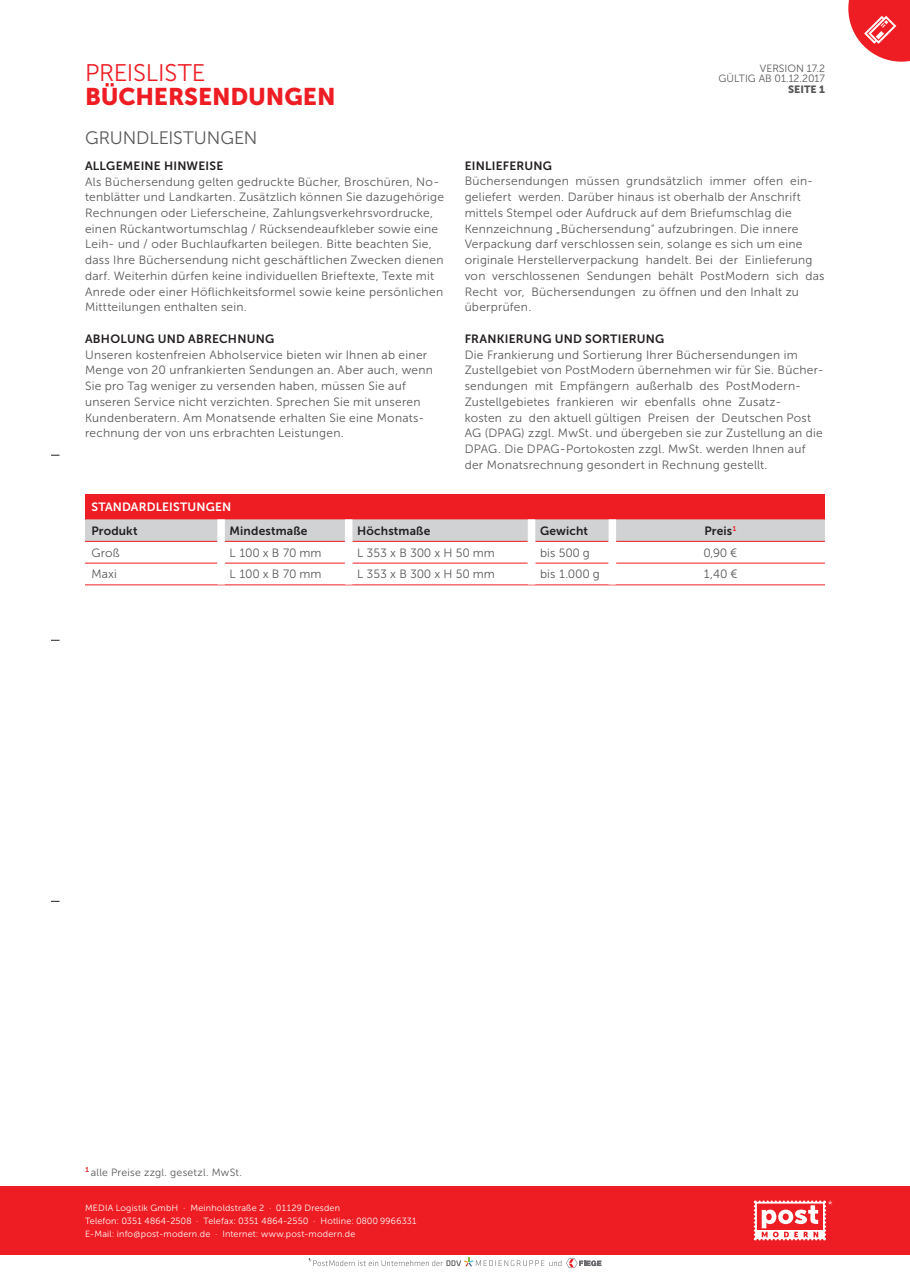
<style>
.page{position:relative;width:910px;height:1280px;background:#fff}
.page>*{position:absolute;margin:0;border:0;box-sizing:border-box;transform-origin:0 0}
.t1{font:24px "Museo Sans 900";letter-spacing:-.005em;color:#ee1d23}
.t2{font:24px "Museo Sans 300";letter-spacing:-.01em;color:#ee1d23}
.t3{font:18px "Museo Sans 300";letter-spacing:-.005em;color:#57585a}
.t4{font:12px/15.8px "Museo Sans 300";letter-spacing:.025em;color:#57585a}
.t5{font:12px "Museo Sans 700";letter-spacing:.02em;color:#231f20}
.t6{font:12px "Museo Sans 700";letter-spacing:.01em;color:#fff}
.t7{font:10.5px/10.5px "Museo Sans 300";letter-spacing:.015em;color:#57585a;text-align:right}
.t8{font:10.5px "Museo Sans 900";color:#57585a}
.t9{font:9px/12.8px "Museo Sans 300";letter-spacing:.025em;color:#fff}
</style>
<div class="page">
<svg style="left:308px;top:1257px;width:293px;height:11px"></svg>
<div style="left:0;top:1186px;width:910px;height:68px;background:#ee1d23"></div>
<svg style="left:754px;top:1200px;width:78px;height:40px"></svg>
<div style="left:85px;top:494px;width:740px;height:25px;background:#ee1d23"></div>
<svg style="left:85px;top:519px;width:740px;height:22px"></svg>
<hr style="left:85px;top:541px;width:132px;height:1px;background:#ee1d23">
<hr style="left:225px;top:541px;width:120px;height:1px;background:#ee1d23">
<hr style="left:352px;top:541px;width:176px;height:1px;background:#ee1d23">
<hr style="left:535px;top:541px;width:74px;height:1px;background:#ee1d23">
<hr style="left:616px;top:541px;width:209px;height:1px;background:#ee1d23">
<hr style="left:85px;top:563px;width:132px;height:1px;background:#ee1d23">
<hr style="left:225px;top:563px;width:120px;height:1px;background:#ee1d23">
<hr style="left:352px;top:563px;width:176px;height:1px;background:#ee1d23">
<hr style="left:535px;top:563px;width:74px;height:1px;background:#ee1d23">
<hr style="left:616px;top:563px;width:209px;height:1px;background:#ee1d23">
<hr style="left:85px;top:584px;width:136px;height:1px;background:#ee1d23">
<hr style="left:221px;top:584px;width:128px;height:1px;background:#ee1d23">
<hr style="left:349px;top:584px;width:182px;height:1px;background:#ee1d23">
<hr style="left:531px;top:584px;width:81px;height:1px;background:#ee1d23">
<hr style="left:612px;top:584px;width:213px;height:1px;background:#ee1d23">
<div style="left:217px;top:519px;width:8px;height:22px;background:#fff"></div>
<div style="left:609px;top:519px;width:7px;height:22px;background:#fff"></div>
<div style="left:345px;top:519px;width:7px;height:22px;background:#fff"></div>
<div style="left:528px;top:519px;width:7px;height:22px;background:#fff"></div>
<svg style="left:848px;top:0;width:62px;height:62px"></svg>
<h1 class="t2" style="left:85px;top:60px;width:122px">PREISLISTE</h1>
<h1 class="t1" style="left:85px;top:83px;width:252px">BÜCHERSENDUNGEN</h1>
<h2 class="t3" style="left:85px;top:128px;width:174px">GRUNDLEISTUNGEN</h2>
<p class="t5" style="left:85px;top:159px;width:140px">ALLGEMEINE HINWEISE</p>
<p class="t4" style="left:85px;top:174px;width:361px">Als Büchersendung gelten gedruckte Bücher, Broschüren, No&shy;tenblätter und Landkarten. Zusätzlich können Sie dazugehörige Rechnungen oder Lieferscheine, Zahlungsverkehrsvordrucke, einen Rückantwortumschlag / Rücksendeaufkleber sowie eine Leih- und / oder Buchlaufkarten beilegen. Bitte beachten Sie, dass Ihre Büchersendung nicht geschäftlichen Zwecken dienen darf. Weiterhin dürfen keine individuellen Brieftexte, Texte mit Anrede oder einer Höflichkeitsformel sowie keine persönlichen Mittteilungen enthalten sein.</p>
<p class="t5" style="left:85px;top:332px;width:191px">ABHOLUNG UND ABRECHNUNG</p>
<p class="t4" style="left:85px;top:347px;width:349px">Unseren kostenfreien Abholservice bieten wir Ihnen ab einer Menge von 20 unfrankierten Sendungen an. Aber auch, wenn Sie pro Tag weniger zu versenden haben, müssen Sie auf unseren Service nicht verzichten. Sprechen Sie mit unseren Kundenberatern. Am Monatsende erhalten Sie eine Monats&shy;rechnung der von uns erbrachten Leistungen.</p>
<p class="t7" style="left:719px;top:63px;width:108px">VERSION 17.2<br>GÜLTIG AB 01.12.2017</p>
<p class="t8" style="left:788px;top:83px;width:38px">SEITE 1</p>
<p class="t5" style="left:465px;top:159px;width:89px">EINLIEFERUNG</p>
<p class="t4" style="left:465px;top:173px;width:361px">Büchersendungen müssen grundsätzlich immer offen ein&shy;geliefert werden. Darüber hinaus ist oberhalb der Anschrift mittels Stempel oder Aufdruck auf dem Briefumschlag die Kennzeichnung „Büchersendung“ aufzubringen. Die innere Verpackung darf verschlossen sein, solange es sich um eine originale Herstellerverpackung handelt. Bei der Einlieferung von verschlossenen Sendungen behält PostModern sich das Recht vor, Büchersendungen zu öffnen und den Inhalt zu überprüfen.</p>
<p class="t5" style="left:465px;top:332px;width:201px">FRANKIERUNG UND SORTIERUNG</p>
<p class="t4" style="left:465px;top:347px;width:360px">Die Frankierung und Sortierung Ihrer Büchersendungen im Zustellgebiet von PostModern übernehmen wir für Sie. Bücher&shy;sendungen mit Empfängern außerhalb des PostModern-Zustellgebietes frankieren wir ebenfalls ohne Zusatz-<br>kosten zu den aktuell gültigen Preisen der Deutschen Post AG (DPAG) zzgl. MwSt. und übergeben sie zur Zustellung an die DPAG. Die DPAG-Portokosten zzgl. MwSt. werden Ihnen auf der Monatsrechnung gesondert in Rechnung gestellt.</p>
<p class="t6" style="left:91px;top:500px;width:141px">STANDARDLEISTUNGEN</p>
<p class="t5" style="left:91px;top:524px;width:48px">Produkt</p>
<p class="t5" style="left:230px;top:524px;width:79px">Mindestmaße</p>
<p class="t5" style="left:357px;top:524px;width:75px">Höchstmaße</p>
<p class="t5" style="left:540px;top:524px;width:50px">Gewicht</p>
<p class="t5" style="left:704px;top:524px;width:34px">Preis <sup>1</sup></p>
<p class="t4" style="left:91px;top:545px;width:30px">Groß</p>
<p class="t4" style="left:230px;top:545px;width:93px">L 100 x B 70 mm</p>
<p class="t4" style="left:357px;top:545px;width:139px">L 353 x B 300 x H 50 mm</p>
<p class="t4" style="left:540px;top:545px;width:51px">bis 500 g</p>
<p class="t4" style="left:704px;top:545px;width:35px">0,90 €</p>
<p class="t4" style="left:91px;top:567px;width:27px">Maxi</p>
<p class="t4" style="left:230px;top:567px;width:93px">L 100 x B 70 mm</p>
<p class="t4" style="left:357px;top:567px;width:139px">L 353 x B 300 x H 50 mm</p>
<p class="t4" style="left:540px;top:567px;width:61px">bis 1.000 g</p>
<p class="t4" style="left:703px;top:567px;width:36px">1,40 €</p>
<p class="t7" style="left:85px;top:1167px;width:158px"><sup>1</sup> alle Preise zzgl. gesetzl. MwSt.</p>
<p class="t9" style="left:85px;top:1202px;width:333px">MEDIA Logistik GmbH · Meinholdstraße 2 · 01129 Dresden<br>Telefon: 0351 4864-2508 · Telefax: 0351 4864-2550 · Hotline: 0800 9966331<br>E-Mail: info@post-modern.de · Internet: www.post-modern.de</p>
</div>
